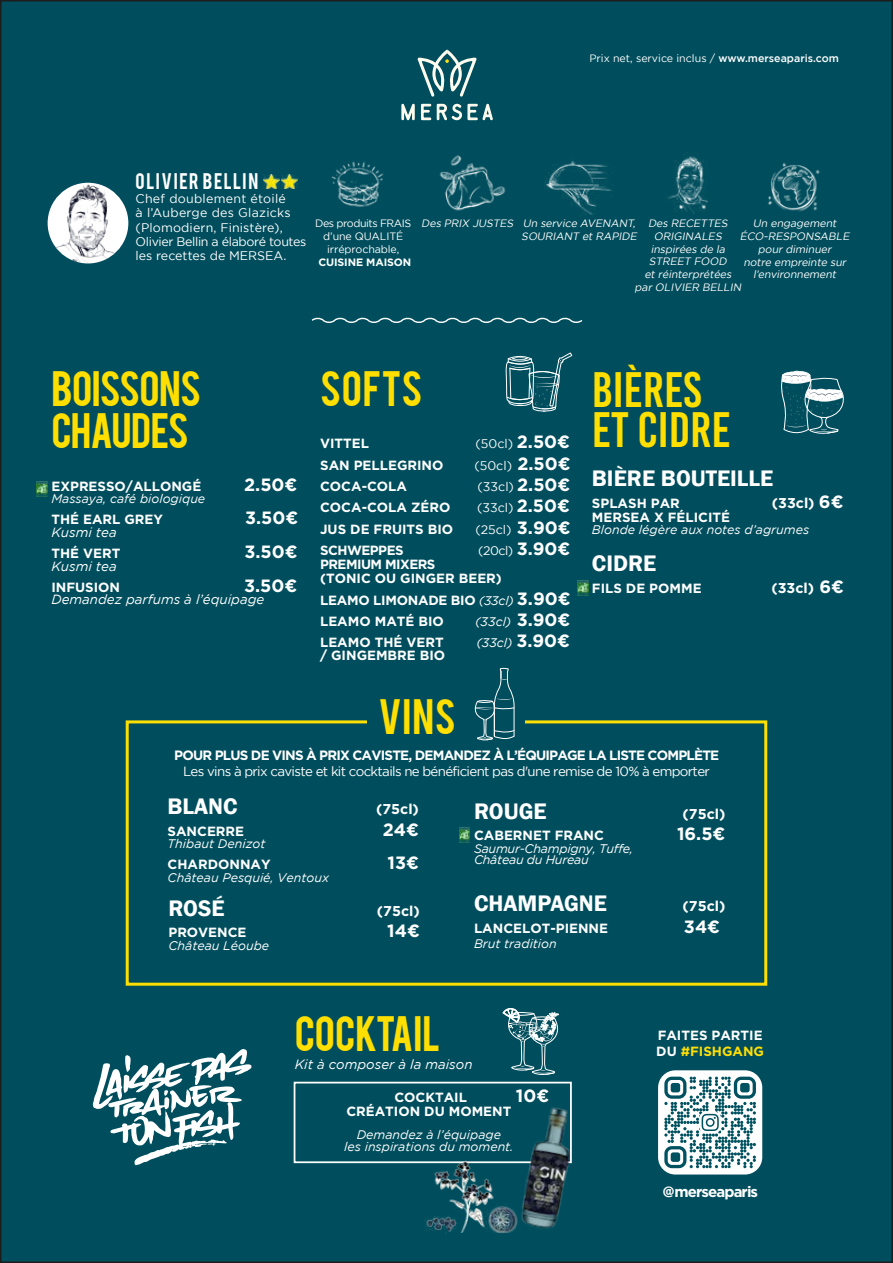
<style>
.page{position:relative;width:893px;height:1263px;background:#fff}
.page>*{position:absolute;margin:0;border:0;box-sizing:border-box;transform-origin:0 0}
.t1{font:49.8px/40.8px "Bebas Kai";color:#ffdf00}
.t2{font:39.15px/42px "Bebas";letter-spacing:-.015em;color:#ffdf00}
.t3{font:600 23.1px "Franklin Gothic";color:#fff}
.t4{font:700 17.85px "Gotham";color:#fff}
.t5{font:17.85px "Bebas";letter-spacing:.09em;color:#fff}
.t6{font:700 15px "Gotham";letter-spacing:-.06em;color:#fff}
.t7{font:700 14.25px "Gotham";color:#fff}
.t8{font:700 13.5px "Gotham";letter-spacing:-.06em;color:#fff}
.t9{font:700 13.35px/14.2px "Gotham";color:#fff}
.t10{font:13.35px "Gotham";letter-spacing:-.05em;color:#fff}
.t11{font:italic 13.35px "Gotham";color:#fff}
.t12{font:700 13.35px/21.3px "Gotham";letter-spacing:-.02em;color:#fff}
.t13{font:700 13.35px "Gotham";letter-spacing:-.04em;color:#fff}
.t14{font:italic 12.45px/12.5px "Gotham";color:#fff;text-align:center}
.t15{font:12.45px/14.2px "Gotham";color:#fff}
.t16{font:italic 12.45px/12px "Gotham";letter-spacing:-.02em;color:#fff}
.t17{font:italic 10.65px/12.8px "Gotham";color:#fff;text-align:center}
.t18{font:10.65px "Gotham";letter-spacing:-.01em;color:#fff}
.t19{font:10.65px "Gotham";letter-spacing:-.04em;color:#fff}
.t20{font:700 10.65px "Gotham";letter-spacing:-.01em;color:#fff}
.s1{font-weight:500}
.s2{font-style:italic}
.s3{font-weight:700;font-size:17.85px}
.s4{font-weight:400;font-style:italic;font-size:12.45px}
.s5{font-size:17.85px}
.s6{font-weight:700;font-style:normal;font-size:17.85px}
.s7{color:#ffdf04}
.s8{font-family:"Franklin Gothic";font-weight:600}
</style>
<div class="page">
<div style="left:1px;top:1px;width:891px;height:1261px;background:#004e5d"></div>
<img style="left:264px;top:174px;width:33px;height:15px">
<div style="left:48px;top:183px;width:80px;height:80px;background:#fff;border-radius:50%"></div>
<img style="left:54px;top:183px;width:67px;height:80px">
<img style="left:668px;top:154px;width:40px;height:59px">
<img style="left:439px;top:155px;width:67px;height:56px">
<img style="left:331px;top:161px;width:53px;height:46px">
<img style="left:768px;top:163px;width:52px;height:49px">
<img style="left:545px;top:161px;width:67px;height:54px">
<svg style="left:125px;top:720px;width:643px;height:266px"></svg>
<div style="left:368px;top:673px;width:157px;height:67px;background:#004e5d"></div>
<svg style="left:470px;top:668px;width:44px;height:74px"></svg>
<svg style="left:781px;top:370px;width:63px;height:64px"></svg>
<img style="left:577px;top:580px;width:11px;height:15px">
<img style="left:37px;top:482px;width:10px;height:15px">
<svg style="left:506px;top:352px;width:66px;height:59px"></svg>
<svg style="left:311px;top:317px;width:272px;height:6px"></svg>
<svg style="left:401px;top:50px;width:92px;height:71px"></svg>
<svg style="left:93px;top:1049px;width:159px;height:116px"></svg>
<img style="left:434px;top:1164px;width:60px;height:69px">
<img style="left:425px;top:1217px;width:9px;height:14px">
<img style="left:434px;top:1211px;width:23px;height:23px">
<img style="left:443px;top:1215px;width:18px;height:18px">
<img style="left:484px;top:1202px;width:17px;height:31px">
<img style="left:501px;top:1164px;width:68px;height:69px">
<svg style="left:293px;top:1008px;width:279px;height:156px"></svg>
<div style="left:658px;top:1070px;width:104px;height:104px;background:#fff;border-radius:17px"></div>
<svg style="left:664px;top:1077px;width:92px;height:91px"></svg>
<p class="t18" style="left:589px;top:52px;width:251px">Prix net, service inclus / <span class="s1">www.merseaparis.com</span></p>
<h3 class="t5" style="left:136px;top:168px;width:124px">OLIVIER BELLIN</h3>
<p class="t15" style="left:136px;top:191px;width:172px">Chef doublement étoilé<br>à l’Auberge des Glazicks (Plomodiern, Finistère),<br>Olivier Bellin a élaboré toutes les recettes de MERSEA.</p>
<p class="t17" style="left:635px;top:217px;width:110px">Des RECETTES<br>ORIGINALES inspirées de la<br>STREET FOOD<br>et réinterprétées par OLIVIER BELLIN</p>
<p class="t17" style="left:740px;top:217px;width:113px">Un engagement<br>ÉCO-RESPONSABLE pour diminuer<br>notre empreinte sur l’environnement</p>
<p class="t19" style="left:315px;top:217px;width:202px">Des produits FRAIS <span class="s2">Des PRIX JUSTES</span></p>
<p class="t18" style="left:323px;top:230px;width:82px">d’une QUALITÉ</p>
<p class="t18" style="left:327px;top:243px;width:74px">irréprochable,</p>
<p class="t20" style="left:318px;top:256px;width:94px">CUISINE MAISON</p>
<p class="t17" style="left:521px;top:217px;width:119px;text-align:left">Un service AVENANT,<br>SOURIANT et RAPIDE</p>
<h2 class="t2" style="left:51px;top:365px;width:151px">BOISSONS<br>CHAUDES</h2>
<p class="t9" style="left:51px;top:479px;width:151px">EXPRESSO/ALLONGÉ</p>
<h3 class="t4" style="left:244px;top:474px;width:55px">2.50¤</h3>
<p class="t14" style="left:51px;top:493px;width:155px">Massaya, café biologique</p>
<p class="t9" style="left:51px;top:512px;width:113px">THÉ EARL GREY</p>
<h3 class="t4" style="left:245px;top:508px;width:55px">3.50¤</h3>
<p class="t11" style="left:51px;top:525px;width:67px">Kusmi tea</p>
<p class="t9" style="left:51px;top:546px;width:70px">THÉ VERT</p>
<h3 class="t4" style="left:244px;top:541px;width:55px">3.50¤</h3>
<p class="t11" style="left:51px;top:558px;width:67px">Kusmi tea</p>
<p class="t9" style="left:51px;top:580px;width:70px">INFUSION</p>
<h3 class="t4" style="left:244px;top:575px;width:55px">3.50¤</h3>
<p class="t11" style="left:51px;top:592px;width:214px">Demandez parfums à l’équipage</p>
<h2 class="t2" style="left:320px;top:365px;width:104px">SOFTS</h2>
<p class="t9" style="left:320px;top:436px;width:50px">VITTEL</p>
<p class="t15" style="left:475px;top:437px;width:96px">(50cl) <span class="s3">2.50¤</span></p>
<p class="t9" style="left:320px;top:457px;width:125px">SAN PELLEGRINO</p>
<p class="t15" style="left:474px;top:458px;width:98px">(50cl) <span class="s3">2.50¤</span></p>
<p class="t9" style="left:320px;top:479px;width:88px">COCA-COLA</p>
<p class="t15" style="left:478px;top:479px;width:94px">(33cl) <span class="s3">2.50¤</span></p>
<p class="t9" style="left:320px;top:500px;width:132px">COCA-COLA ZÉRO</p>
<p class="t15" style="left:477px;top:501px;width:94px">(33cl) <span class="s3">2.50¤</span></p>
<p class="t9" style="left:320px;top:521px;width:135px">JUS DE FRUITS BIO</p>
<p class="t15" style="left:475px;top:522px;width:97px">(25cl) <span class="s3">3.90¤</span></p>
<p class="t13" style="left:320px;top:542px;width:85px">SCHWEPPES</p>
<p class="t15" style="left:478px;top:543px;width:94px">(20cl) <span class="s3">3.90¤</span></p>
<p class="t9" style="left:320px;top:557px;width:183px">PREMIUM MIXERS<br>(TONIC OU GINGER BEER)</p>
<p class="t12" style="left:320px;top:589px;width:252px">LEAMO LIMONADE BIO <span class="s4">(33cl)</span> <span class="s5">3.90¤<br></span>LEAMO MATÉ BIO</p>
<p class="t14" style="left:475px;top:615px;width:97px">(33cl) <span class="s6">3.90¤</span></p>
<p class="t9" style="left:320px;top:635px;width:125px">LEAMO THÉ VERT</p>
<p class="t14" style="left:476px;top:637px;width:95px">(33cl) <span class="s6">3.90¤</span></p>
<p class="t9" style="left:320px;top:648px;width:127px">/ GINGEMBRE BIO</p>
<h2 class="t2" style="left:378px;top:693px;width:79px">VINS</h2>
<h1 class="t1" style="left:592px;top:369px;width:140px">BIÈRES<br>ET CIDRE</h1>
<h3 class="t3" style="left:592px;top:464px;width:183px">BIÈRE BOUTEILLE</h3>
<p class="t9" style="left:592px;top:495px;width:89px">SPLASH PAR</p>
<p class="t7" style="left:772px;top:494px;width:73px">(33cl) <span class="s5">6¤</span></p>
<p class="t9" style="left:592px;top:510px;width:140px">MERSEA X FÉLICITÉ</p>
<p class="t14" style="left:592px;top:524px;width:219px">Blonde légère aux notes d’agrumes</p>
<h3 class="t3" style="left:592px;top:549px;width:66px">CIDRE</h3>
<p class="t9" style="left:592px;top:580px;width:111px">FILS DE POMME</p>
<p class="t7" style="left:771px;top:579px;width:74px">(33cl) <span class="s5">6¤</span></p>
<p class="t8" style="left:174px;top:747px;width:547px">POUR PLUS DE VINS À PRIX CAVISTE, DEMANDEZ À L’ÉQUIPAGE LA LISTE COMPLÈTE</p>
<h3 class="t3" style="left:168px;top:792px;width:72px">BLANC</h3>
<p class="t7" style="left:376px;top:801px;width:44px">(75cl)</p>
<p class="t9" style="left:168px;top:823px;width:78px">SANCERRE</p>
<h3 class="t4" style="left:383px;top:819px;width:38px">24¤</h3>
<p class="t14" style="left:168px;top:837px;width:99px">Thibaut Denizot</p>
<p class="t9" style="left:168px;top:857px;width:105px">CHARDONNAY</p>
<h3 class="t4" style="left:388px;top:853px;width:33px">13¤</h3>
<p class="t14" style="left:168px;top:871px;width:163px">Château Pesquié, Ventoux</p>
<h3 class="t3" style="left:168px;top:894px;width:58px">ROSÉ</h3>
<p class="t7" style="left:377px;top:902px;width:44px">(75cl)</p>
<p class="t9" style="left:168px;top:925px;width:80px">PROVENCE</p>
<h3 class="t4" style="left:387px;top:920px;width:34px">14¤</h3>
<p class="t14" style="left:168px;top:939px;width:102px">Château Léoube</p>
<p class="t10" style="left:183px;top:764px;width:528px">Les vins à prix caviste et kit cocktails ne bénéficient pas d'une remise de 10% à emporter</p>
<h3 class="t3" style="left:474px;top:797px;width:74px">ROUGE</h3>
<p class="t7" style="left:683px;top:805px;width:44px">(75cl)</p>
<p class="t9" style="left:474px;top:828px;width:131px">CABERNET FRANC</p>
<h3 class="t4" style="left:677px;top:823px;width:50px">16.5¤</h3>
<p class="t16" style="left:474px;top:842px;width:161px">Saumur-Champigny, Tuffe,<br>Château du Hureau</p>
<h3 class="t3" style="left:474px;top:889px;width:134px">CHAMPAGNE</h3>
<p class="t7" style="left:683px;top:898px;width:44px">(75cl)</p>
<p class="t9" style="left:474px;top:920px;width:136px">LANCELOT-PIENNE</p>
<h3 class="t4" style="left:684px;top:916px;width:38px">34¤</h3>
<p class="t14" style="left:474px;top:937px;width:84px">Brut tradition</p>
<h2 class="t2" style="left:295px;top:1010px;width:147px">COCKTAIL</h2>
<p class="t11" style="left:295px;top:1057px;width:179px">Kit à composer à la maison</p>
<p class="t9" style="left:394px;top:1090px;width:74px">COCKTAIL</p>
<h3 class="t4" style="left:516px;top:1085px;width:35px">10¤</h3>
<p class="t9" style="left:346px;top:1103px;width:167px">CRÉATION DU MOMENT</p>
<p class="t14" style="left:344px;top:1128px;width:171px">Demandez à l’équipage<br>les inspirations du moment.</p>
<p class="t9" style="left:656px;top:1027px;width:109px;line-height:16px">FAITES PARTIE<br>DU <span class="s7">#FISHGANG</span></p>
<p class="t6" style="left:663px;top:1183px;width:97px"><span class="s8">@</span>merseaparis</p>
</div>
